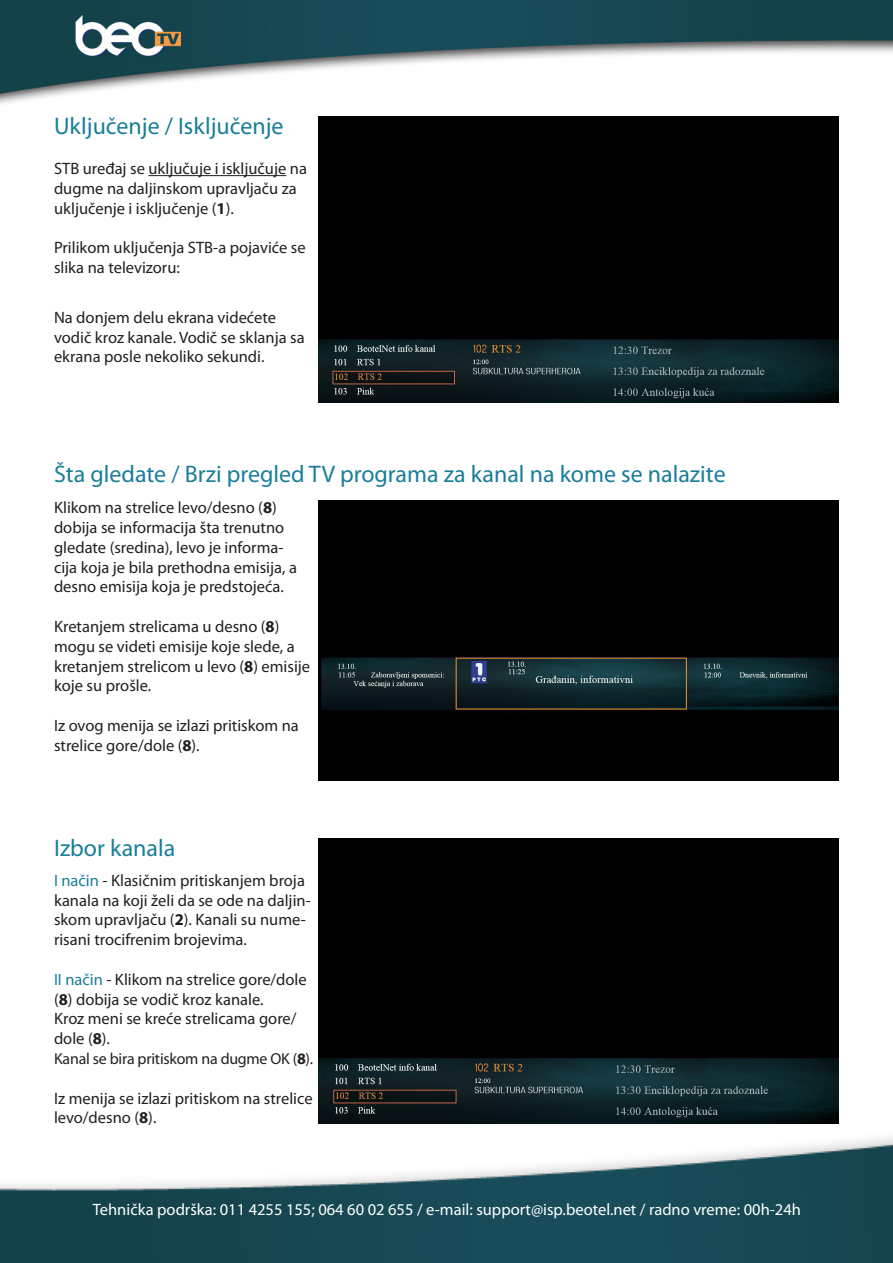
<style>
.page{position:relative;width:893px;height:1263px;background:#fff}
.page>*{position:absolute;margin:0;border:0;box-sizing:border-box;transform-origin:0 0}
.t1{font:24px "Myriad Pro";color:#1a7e9b}
.t2{font:16.5px/19.8px "Myriad Pro";color:#231f20}
.t3{font:16.5px "Myriad Pro";color:#fff}
.t4{font:15.9px "Myriad Pro";letter-spacing:-.015em;color:#231f20}
.s1{font-weight:700}
.s2{color:#1a7e9b}
</style>
<div class="page">
<img style="left:0;top:0;width:893px;height:104px">
<img style="left:0;top:1137px;width:893px;height:126px">
<hr style="left:148px;top:175px;width:138px;height:1px;background:#231f20">
<img style="left:319px;top:116px;width:520px;height:287px">
<img style="left:319px;top:501px;width:520px;height:280px">
<img style="left:319px;top:838px;width:520px;height:286px">
<p class="t1" style="left:54px;top:111px;width:231px">Uključenje / Isključenje</p>
<p class="t2" style="left:54px;top:158px;width:254px">STB uređaj se uključuje i isključuje na dugme na daljinskom upravljaču za uključenje i isključenje (<span class="s1">1</span>).</p>
<p class="t2" style="left:54px;top:237px;width:253px">Prilikom uključenja STB-a pojaviće se slika na televizoru:</p>
<p class="t2" style="left:54px;top:307px;width:252px">Na donjem delu ekrana videćete vodič kroz kanale. Vodič se sklanja sa ekrana posle nekoliko sekundi.</p>
<p class="t1" style="left:54px;top:459px;width:673px">Šta gledate / Brzi pregled TV programa za kanal na kome se nalazite</p>
<p class="t2" style="left:54px;top:497px;width:244px">Klikom na strelice levo/desno (<span class="s1">8</span>) dobija se informacija šta trenutno gledate (sredina), levo je informa&shy;cija koja je bila prethodna emisija, a desno emisija koja je predstojeća.</p>
<p class="t2" style="left:54px;top:616px;width:258px">Kretanjem strelicama u desno (<span class="s1">8</span>) mogu se videti emisije koje slede, a kretanjem strelicom u levo (<span class="s1">8</span>) emisije koje su prošle.</p>
<p class="t2" style="left:54px;top:715px;width:246px">Iz ovog menija se izlazi pritiskom na strelice gore/dole (<span class="s1">8</span>).</p>
<p class="t1" style="left:54px;top:833px;width:123px">Izbor kanala</p>
<p class="t2" style="left:54px;top:870px;width:258px"><span class="s2">I način</span> - Klasičnim pritiskanjem broja kanala na koji želi da se ode na daljin&shy;skom upravljaču (<span class="s1">2</span>). Kanali su nume-</p>
<p class="t2" style="left:54px;top:929px;width:194px">risani trocifrenim brojevima.</p>
<p class="t2" style="left:54px;top:969px;width:254px"><span class="s2">II način</span> - Klikom na strelice gore/dole (<span class="s1">8</span>) dobija se vodič kroz kanale.</p>
<p class="t2" style="left:54px;top:1008px;width:244px">Kroz meni se kreće strelicama gore/ dole (<span class="s1">8</span>).</p>
<p class="t4" style="left:54px;top:1049px;width:261px">Kanal se bira pritiskom na dugme OK (<span class="s1">8</span>).</p>
<p class="t2" style="left:54px;top:1088px;width:260px">Iz menija se izlazi pritiskom na strelice levo/desno (<span class="s1">8</span>).</p>
<p class="t3" style="left:93px;top:1200px;width:710px">Tehnička podrška: 011 4255 155; 064 60 02 655 / e-mail: support@isp.beotel.net / radno vreme: 00h-24h</p>
</div>
